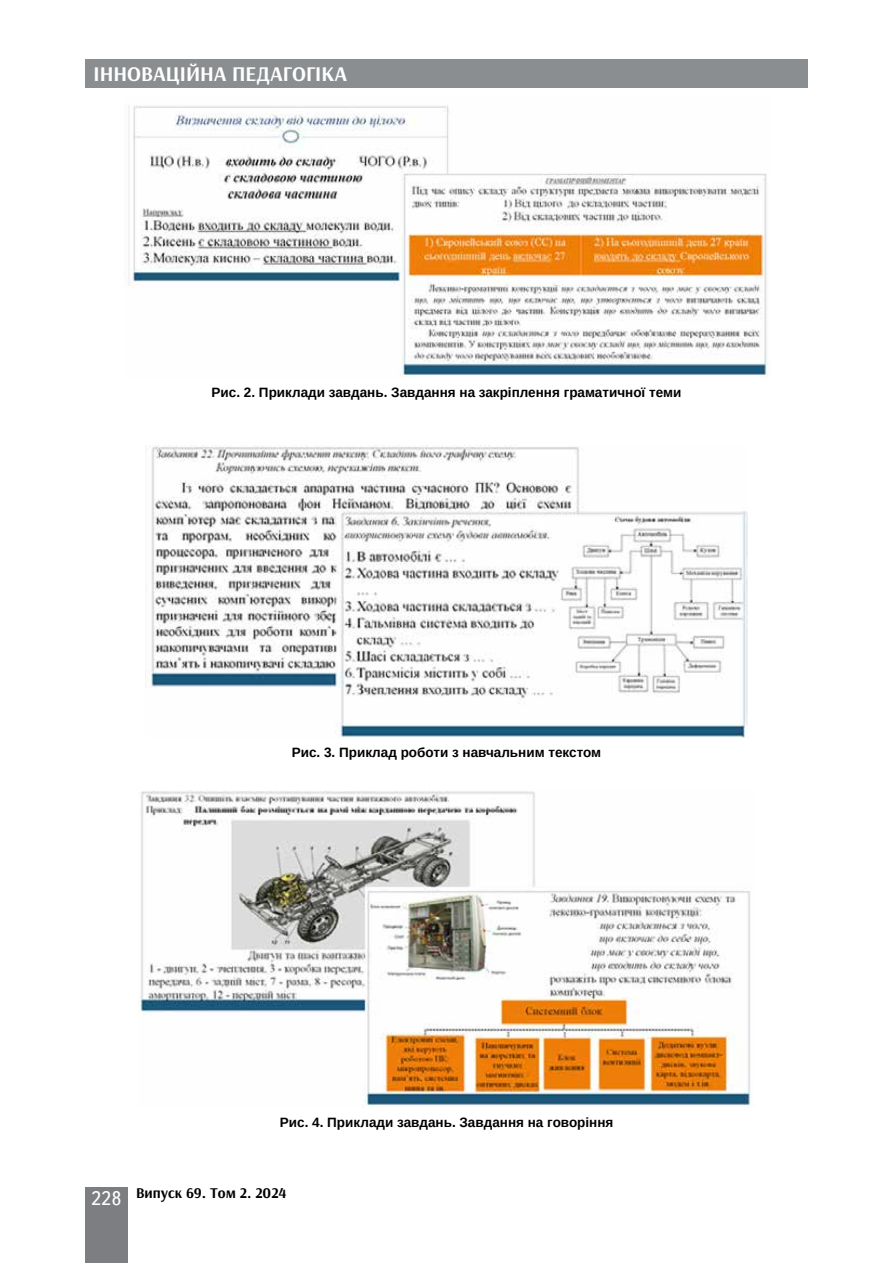
<style>
.page{position:relative;width:893px;height:1263px;background:#fff}
.page>*{position:absolute;margin:0;border:0;box-sizing:border-box;transform-origin:0 0}
.t1{font:700 21px "Arsenal";color:#fff}
.t2{font:700 15px "Arsenal";color:#000}
.t3{font:700 13.5px "Arimo";color:#000}
.s1{font-family:"Ukrainian Text";font-weight:400;font-size:19.5px;color:#fff}
</style>
<div class="page">
<div style="left:85px;top:59px;width:723px;height:29px;background:#8b8e90"></div>
<div style="left:85px;top:1186px;width:43px;height:76px;background:#7d7e81"></div>
<img style="left:125px;top:105px;width:645px;height:272px">
<img style="left:145px;top:446px;width:603px;height:291px">
<img style="left:139px;top:791px;width:613px;height:316px">
<h1 class="t1" style="left:94px;top:61px;width:255px">ІННОВАЦІЙНА ПЕДАГОГІКА</h1>
<p class="t3" style="left:212px;top:383px;width:471px">Рис. 2. Приклади завдань. Завдання на закріплення граматичної теми</p>
<p class="t3" style="left:292px;top:743px;width:311px">Рис. 3. Приклад роботи з навчальним текстом</p>
<p class="t3" style="left:280px;top:1113px;width:335px">Рис. 4. Приклади завдань. Завдання на говоріння</p>
<p class="t2" style="left:91px;top:1183px;width:197px"><span class="s1">228</span> Випуск 69. Том 2. 2024</p>
</div>
